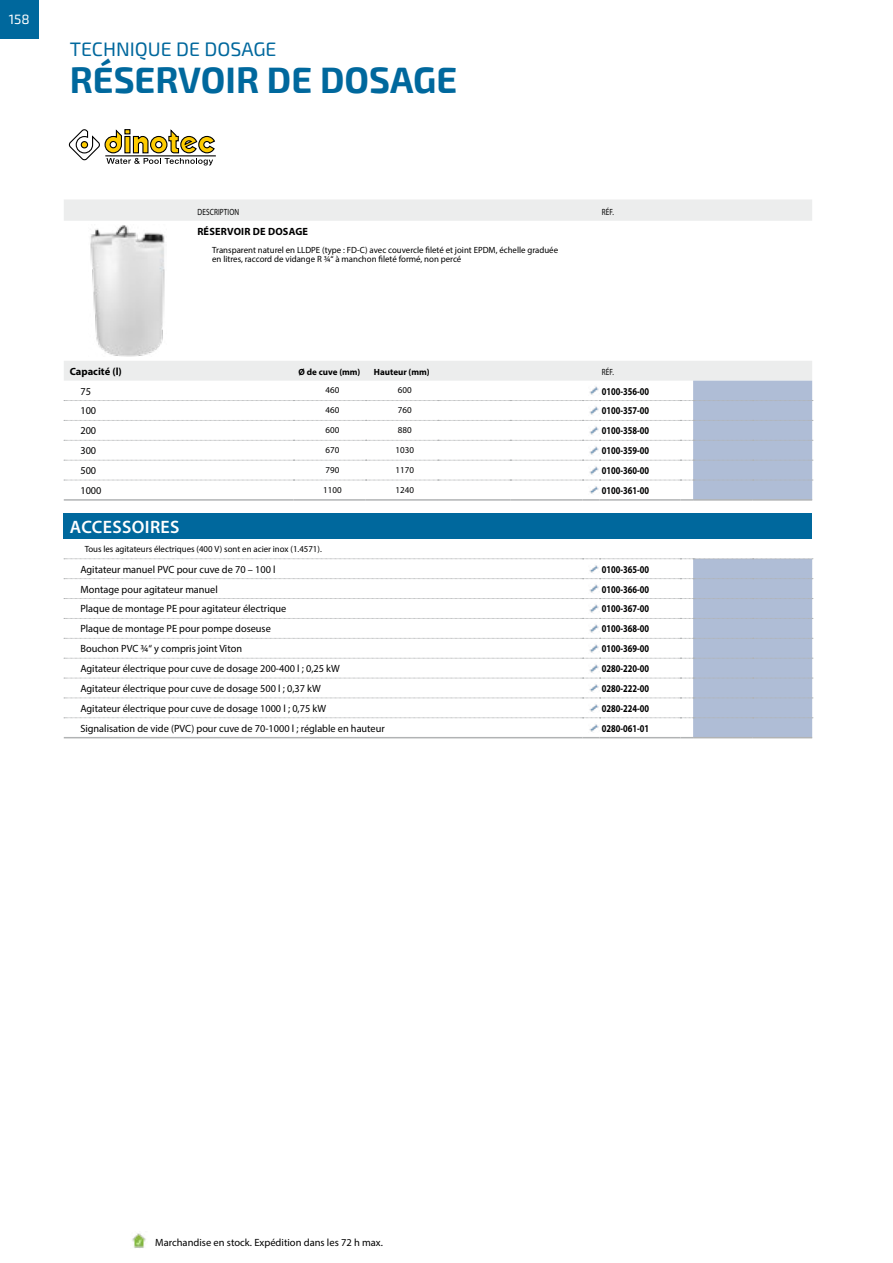
<style>
.page{position:relative;width:893px;height:1263px;background:#fff}
.page>*{position:absolute;margin:0;border:0;box-sizing:border-box;transform-origin:0 0}
._2__Roduktfamilie__N{font:700 36px "Exo 2";color:#00689d}
._1__Kapitel-Titel{font:19.5px "Exo 2";color:#00689d}
.Subheadline{font:600 18px "Myriad Pro";letter-spacing:.02em;color:#fff}
.t1{font:13.5px "Exo 2";color:#fff}
.Artikeltitel{font:10.5px "Myriad Pro";color:#000}
.Art-Nr{font:700 10.5px "Myriad Pro";color:#000;scale:.8 1}
.Artikel-HL{font:700 10.5px "Myriad Pro";letter-spacing:.02em;color:#000}
.HL_Titel__Variable{font:700 10.5px "Myriad Pro";color:#000}
.Artikelbeschreibung{font:9px/9px "Myriad Pro";color:#000}
.Wert{font:9px "Myriad Pro";color:#000}
.HL_Wert{font:700 9px "Myriad Pro";color:#000}
.Beschreibung{font:9px "Myriad Pro";letter-spacing:.02em;color:#000;scale:.8 1}
.Art-Nr-2{font:9px "Myriad Pro";letter-spacing:.02em;color:#000;scale:.8 1}
</style>
<div class="page">
<svg style="left:68px;top:129px;width:148px;height:36px"></svg>
<hr style="left:105px;top:156px;width:111px;height:1px;background:#000">
<div style="left:64px;top:200px;width:748px;height:21px;background:#eceded"></div>
<img style="left:90px;top:225px;width:75px;height:131px">
<svg style="left:64px;top:361px;width:749px;height:140px"></svg>
<div style="left:64px;top:513px;width:748px;height:26px;background:#00689d"></div>
<svg style="left:64px;top:558px;width:749px;height:180px"></svg>
<div style="left:0;top:0;width:38px;height:38px;background:#00689d"></div>
<img style="left:132px;top:1233px;width:14px;height:15px">
<p class="t1" style="left:9px;top:11px;width:22px">158</p>
<p class="_1__Kapitel-Titel" style="left:70px;top:38px;width:208px">TECHNIQUE DE DOSAGE</p>
<p class="_2__Roduktfamilie__N" style="left:70px;top:59px;width:389px">RÉSERVOIR DE DOSAGE</p>
<p class="Beschreibung" style="left:197px;top:206px;width:54px">DESCRIPTION</p>
<p class="Art-Nr-2" style="left:602px;top:206px;width:17px">RÉF.</p>
<p class="Artikel-HL" style="left:197px;top:224px;width:112px">RÉSERVOIR DE DOSAGE</p>
<p class="Artikelbeschreibung" style="left:212px;top:246px;width:347px">Transparent naturel en LLDPE (type : FD-C) avec couvercle fileté et joint EPDM, échelle graduée en litres, raccord de vidange R ¾“ à manchon fileté formé, non percé</p>
<p class="HL_Titel__Variable" style="left:70px;top:364px;width:54px">Capacité (l)</p>
<p class="HL_Wert" style="left:299px;top:366px;width:63px">Ø de cuve (mm)</p>
<p class="HL_Wert" style="left:374px;top:366px;width:57px">Hauteur (mm)</p>
<p class="Art-Nr-2" style="left:602px;top:366px;width:17px">RÉF.</p>
<p class="Artikeltitel" style="left:80px;top:384px;width:12px">75</p>
<p class="Wert" style="left:326px;top:385px;width:15px">460</p>
<p class="Wert" style="left:398px;top:385px;width:15px">600</p>
<p class="Art-Nr" style="left:602px;top:384px;width:61px">0100-356-00</p>
<p class="Artikeltitel" style="left:80px;top:404px;width:17px">100</p>
<p class="Wert" style="left:326px;top:405px;width:15px">460</p>
<p class="Wert" style="left:398px;top:405px;width:15px">760</p>
<p class="Art-Nr" style="left:602px;top:404px;width:61px">0100-357-00</p>
<p class="Artikeltitel" style="left:80px;top:424px;width:17px">200</p>
<p class="Wert" style="left:326px;top:425px;width:15px">600</p>
<p class="Wert" style="left:398px;top:425px;width:15px">880</p>
<p class="Art-Nr" style="left:602px;top:424px;width:61px">0100-358-00</p>
<p class="Artikeltitel" style="left:80px;top:444px;width:17px">300</p>
<p class="Wert" style="left:326px;top:444px;width:15px">670</p>
<p class="Wert" style="left:396px;top:444px;width:20px">1030</p>
<p class="Art-Nr" style="left:602px;top:444px;width:61px">0100-359-00</p>
<p class="Artikeltitel" style="left:80px;top:464px;width:17px">500</p>
<p class="Wert" style="left:326px;top:464px;width:15px">790</p>
<p class="Wert" style="left:396px;top:464px;width:20px">1170</p>
<p class="Art-Nr" style="left:602px;top:464px;width:61px">0100-360-00</p>
<p class="Artikeltitel" style="left:80px;top:484px;width:23px">1000</p>
<p class="Wert" style="left:323px;top:484px;width:20px">1100</p>
<p class="Wert" style="left:396px;top:484px;width:20px">1240</p>
<p class="Art-Nr" style="left:602px;top:483px;width:61px">0100-361-00</p>
<p class="Subheadline" style="left:70px;top:515px;width:111px">ACCESSOIRES</p>
<p class="Artikelbeschreibung" style="left:85px;top:544px;width:239px">Tous les agitateurs électriques (400 V) sont en acier inox (1.4571).</p>
<p class="Artikeltitel" style="left:80px;top:563px;width:197px">Agitateur manuel PVC pour cuve de 70 – 100 l</p>
<p class="Art-Nr" style="left:602px;top:562px;width:61px">0100-365-00</p>
<p class="Artikeltitel" style="left:80px;top:582px;width:139px">Montage pour agitateur manuel</p>
<p class="Art-Nr" style="left:602px;top:582px;width:61px">0100-366-00</p>
<p class="Artikeltitel" style="left:80px;top:602px;width:207px">Plaque de montage PE pour agitateur électrique</p>
<p class="Art-Nr" style="left:602px;top:602px;width:61px">0100-367-00</p>
<p class="Artikeltitel" style="left:80px;top:622px;width:192px">Plaque de montage PE pour pompe doseuse</p>
<p class="Art-Nr" style="left:602px;top:622px;width:61px">0100-368-00</p>
<p class="Artikeltitel" style="left:80px;top:642px;width:163px">Bouchon PVC ¾“ y compris joint Viton</p>
<p class="Art-Nr" style="left:602px;top:642px;width:61px">0100-369-00</p>
<p class="Artikeltitel" style="left:80px;top:662px;width:261px">Agitateur électrique pour cuve de dosage 200-400 l ; 0,25 kW</p>
<p class="Art-Nr" style="left:602px;top:662px;width:61px">0280-220-00</p>
<p class="Artikeltitel" style="left:80px;top:682px;width:242px">Agitateur électrique pour cuve de dosage 500 l ; 0,37 kW</p>
<p class="Art-Nr" style="left:602px;top:681px;width:61px">0280-222-00</p>
<p class="Artikeltitel" style="left:80px;top:702px;width:247px">Agitateur électrique pour cuve de dosage 1000 l ; 0,75 kW</p>
<p class="Art-Nr" style="left:602px;top:701px;width:61px">0280-224-00</p>
<p class="Artikeltitel" style="left:80px;top:722px;width:306px">Signalisation de vide (PVC) pour cuve de 70-1000 l ; réglable en hauteur</p>
<p class="Art-Nr" style="left:602px;top:721px;width:61px">0280-061-01</p>
<p class="Artikeltitel" style="left:155px;top:1236px;width:229px">Marchandise en stock. Expédition dans les 72 h max.</p>
</div>
